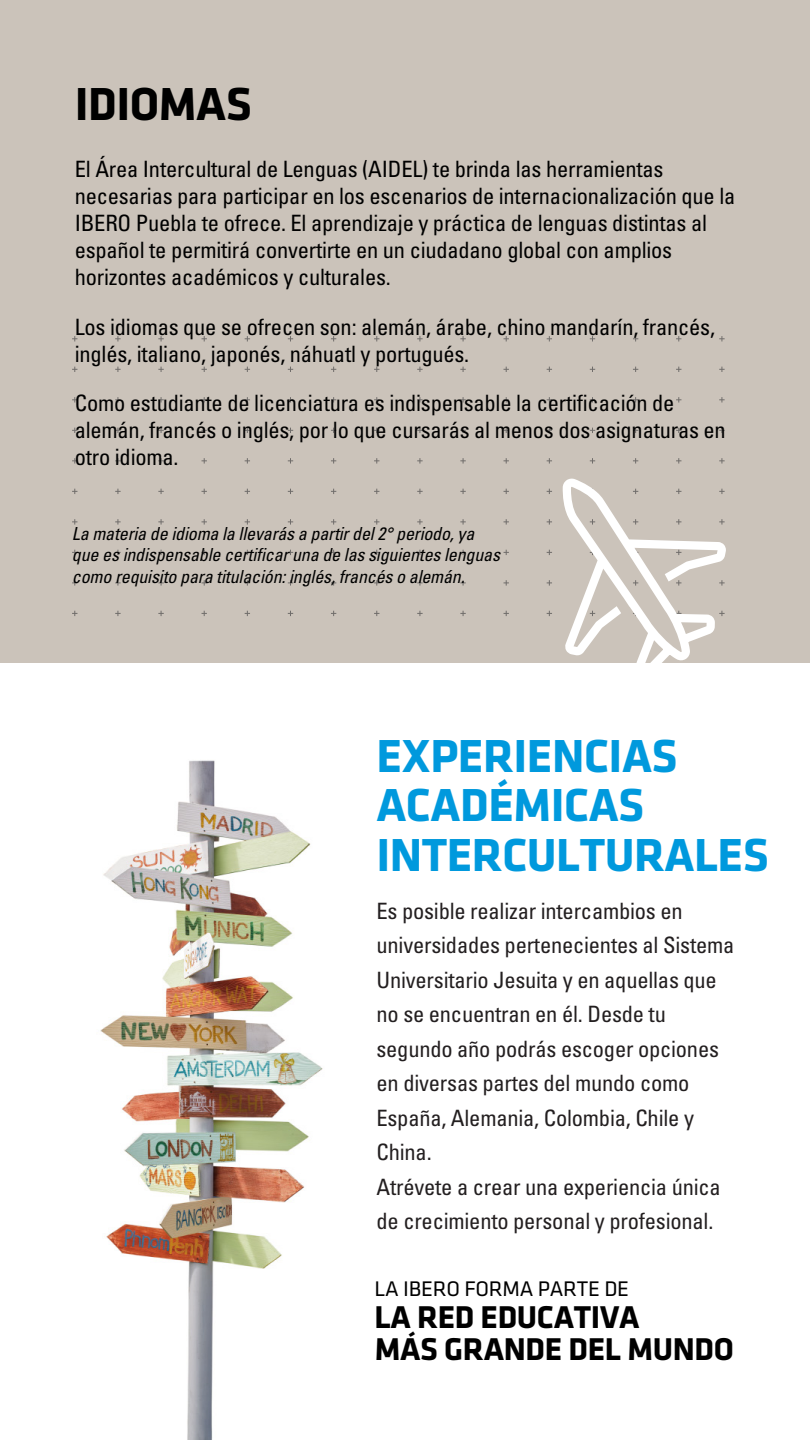
<style>
.page{position:relative;width:810px;height:1440px;background:#fff}
.page>*{position:absolute;margin:0;border:0;box-sizing:border-box;transform-origin:0 0}
.t1{font:700 48px/49.5px "Klavika";letter-spacing:-.01em;color:#09d}
.t2{font:700 48px "Klavika";letter-spacing:-.01em;color:#000}
.t3{font:700 32.7px/32.6px "Klavika";letter-spacing:-.01em;color:#000}
.t4{font:condensed 22.5px/27px "Univers LT Std";letter-spacing:-.01em;color:#000}
.t5{font:condensed 22.5px/34.5px "Univers LT Std";letter-spacing:-.01em;color:#231f20}
.t6{font:21.98px "Klavika Regular OSF";letter-spacing:-.01em;color:#000}
.t7{font:italic condensed 18px/21.6px "Univers LT Std";letter-spacing:-.01em;color:#000}
</style>
<div class="page">
<img style="left:100px;top:760px;width:223px;height:680px">
<div style="left:0;top:0;width:810px;height:663px;background:#cbc3ba"></div>
<svg style="left:72px;top:336px;width:5px;height:5px"></svg>
<svg style="left:115px;top:336px;width:6px;height:5px"></svg>
<svg style="left:158px;top:336px;width:6px;height:5px"></svg>
<svg style="left:202px;top:336px;width:5px;height:5px"></svg>
<svg style="left:245px;top:336px;width:5px;height:5px"></svg>
<svg style="left:288px;top:336px;width:5px;height:5px"></svg>
<svg style="left:331px;top:336px;width:5px;height:5px"></svg>
<svg style="left:374px;top:336px;width:5px;height:5px"></svg>
<svg style="left:417px;top:336px;width:6px;height:5px"></svg>
<svg style="left:460px;top:336px;width:6px;height:5px"></svg>
<svg style="left:504px;top:336px;width:5px;height:5px"></svg>
<svg style="left:547px;top:336px;width:5px;height:5px"></svg>
<svg style="left:590px;top:336px;width:5px;height:5px"></svg>
<svg style="left:633px;top:336px;width:5px;height:5px"></svg>
<svg style="left:676px;top:336px;width:5px;height:5px"></svg>
<svg style="left:719px;top:336px;width:6px;height:5px"></svg>
<svg style="left:72px;top:367px;width:5px;height:5px"></svg>
<svg style="left:115px;top:367px;width:6px;height:5px"></svg>
<svg style="left:158px;top:367px;width:6px;height:5px"></svg>
<svg style="left:202px;top:367px;width:5px;height:5px"></svg>
<svg style="left:245px;top:367px;width:5px;height:5px"></svg>
<svg style="left:288px;top:367px;width:5px;height:5px"></svg>
<svg style="left:331px;top:367px;width:5px;height:5px"></svg>
<svg style="left:374px;top:367px;width:5px;height:5px"></svg>
<svg style="left:417px;top:367px;width:6px;height:5px"></svg>
<svg style="left:460px;top:367px;width:6px;height:5px"></svg>
<svg style="left:504px;top:367px;width:5px;height:5px"></svg>
<svg style="left:547px;top:367px;width:5px;height:5px"></svg>
<svg style="left:590px;top:367px;width:5px;height:5px"></svg>
<svg style="left:633px;top:367px;width:5px;height:5px"></svg>
<svg style="left:676px;top:367px;width:5px;height:5px"></svg>
<svg style="left:719px;top:367px;width:6px;height:5px"></svg>
<svg style="left:72px;top:397px;width:5px;height:6px"></svg>
<svg style="left:115px;top:397px;width:6px;height:6px"></svg>
<svg style="left:158px;top:397px;width:6px;height:6px"></svg>
<svg style="left:202px;top:397px;width:5px;height:6px"></svg>
<svg style="left:245px;top:397px;width:5px;height:6px"></svg>
<svg style="left:288px;top:397px;width:5px;height:6px"></svg>
<svg style="left:331px;top:397px;width:5px;height:6px"></svg>
<svg style="left:374px;top:397px;width:5px;height:6px"></svg>
<svg style="left:417px;top:397px;width:6px;height:6px"></svg>
<svg style="left:460px;top:397px;width:6px;height:6px"></svg>
<svg style="left:504px;top:397px;width:5px;height:6px"></svg>
<svg style="left:547px;top:397px;width:5px;height:6px"></svg>
<svg style="left:590px;top:397px;width:5px;height:6px"></svg>
<svg style="left:633px;top:397px;width:5px;height:6px"></svg>
<svg style="left:676px;top:397px;width:5px;height:6px"></svg>
<svg style="left:719px;top:397px;width:6px;height:6px"></svg>
<svg style="left:72px;top:428px;width:5px;height:5px"></svg>
<svg style="left:115px;top:428px;width:6px;height:5px"></svg>
<svg style="left:158px;top:428px;width:6px;height:5px"></svg>
<svg style="left:202px;top:428px;width:5px;height:5px"></svg>
<svg style="left:245px;top:428px;width:5px;height:5px"></svg>
<svg style="left:288px;top:428px;width:5px;height:5px"></svg>
<svg style="left:331px;top:428px;width:5px;height:5px"></svg>
<svg style="left:374px;top:428px;width:5px;height:5px"></svg>
<svg style="left:417px;top:428px;width:6px;height:5px"></svg>
<svg style="left:460px;top:428px;width:6px;height:5px"></svg>
<svg style="left:504px;top:428px;width:5px;height:5px"></svg>
<svg style="left:547px;top:428px;width:5px;height:5px"></svg>
<svg style="left:590px;top:428px;width:5px;height:5px"></svg>
<svg style="left:633px;top:428px;width:5px;height:5px"></svg>
<svg style="left:676px;top:428px;width:5px;height:5px"></svg>
<svg style="left:719px;top:428px;width:6px;height:5px"></svg>
<svg style="left:72px;top:458px;width:5px;height:6px"></svg>
<svg style="left:115px;top:458px;width:6px;height:6px"></svg>
<svg style="left:158px;top:458px;width:6px;height:6px"></svg>
<svg style="left:202px;top:458px;width:5px;height:6px"></svg>
<svg style="left:245px;top:458px;width:5px;height:6px"></svg>
<svg style="left:288px;top:458px;width:5px;height:6px"></svg>
<svg style="left:331px;top:458px;width:5px;height:6px"></svg>
<svg style="left:374px;top:458px;width:5px;height:6px"></svg>
<svg style="left:417px;top:458px;width:6px;height:6px"></svg>
<svg style="left:460px;top:458px;width:6px;height:6px"></svg>
<svg style="left:504px;top:458px;width:5px;height:6px"></svg>
<svg style="left:547px;top:458px;width:5px;height:6px"></svg>
<svg style="left:590px;top:458px;width:5px;height:6px"></svg>
<svg style="left:633px;top:458px;width:5px;height:6px"></svg>
<svg style="left:676px;top:458px;width:5px;height:6px"></svg>
<svg style="left:719px;top:458px;width:6px;height:6px"></svg>
<svg style="left:72px;top:489px;width:5px;height:5px"></svg>
<svg style="left:115px;top:489px;width:6px;height:5px"></svg>
<svg style="left:158px;top:489px;width:6px;height:5px"></svg>
<svg style="left:202px;top:489px;width:5px;height:5px"></svg>
<svg style="left:245px;top:489px;width:5px;height:5px"></svg>
<svg style="left:288px;top:489px;width:5px;height:5px"></svg>
<svg style="left:331px;top:489px;width:5px;height:5px"></svg>
<svg style="left:374px;top:489px;width:5px;height:5px"></svg>
<svg style="left:417px;top:489px;width:6px;height:5px"></svg>
<svg style="left:460px;top:489px;width:6px;height:5px"></svg>
<svg style="left:504px;top:489px;width:5px;height:5px"></svg>
<svg style="left:547px;top:489px;width:5px;height:5px"></svg>
<svg style="left:72px;top:519px;width:5px;height:6px"></svg>
<svg style="left:115px;top:519px;width:6px;height:6px"></svg>
<svg style="left:158px;top:519px;width:6px;height:6px"></svg>
<svg style="left:202px;top:519px;width:5px;height:6px"></svg>
<svg style="left:245px;top:519px;width:5px;height:6px"></svg>
<svg style="left:288px;top:519px;width:5px;height:6px"></svg>
<svg style="left:331px;top:519px;width:5px;height:6px"></svg>
<svg style="left:374px;top:519px;width:5px;height:6px"></svg>
<svg style="left:417px;top:519px;width:6px;height:6px"></svg>
<svg style="left:460px;top:519px;width:6px;height:6px"></svg>
<svg style="left:504px;top:519px;width:5px;height:6px"></svg>
<svg style="left:547px;top:519px;width:5px;height:6px"></svg>
<svg style="left:72px;top:550px;width:5px;height:5px"></svg>
<svg style="left:115px;top:550px;width:6px;height:5px"></svg>
<svg style="left:158px;top:550px;width:6px;height:5px"></svg>
<svg style="left:202px;top:550px;width:5px;height:5px"></svg>
<svg style="left:245px;top:550px;width:5px;height:5px"></svg>
<svg style="left:288px;top:550px;width:5px;height:5px"></svg>
<svg style="left:331px;top:550px;width:5px;height:5px"></svg>
<svg style="left:374px;top:550px;width:5px;height:5px"></svg>
<svg style="left:417px;top:550px;width:6px;height:5px"></svg>
<svg style="left:460px;top:550px;width:6px;height:5px"></svg>
<svg style="left:504px;top:550px;width:5px;height:5px"></svg>
<svg style="left:547px;top:550px;width:5px;height:5px"></svg>
<svg style="left:72px;top:580px;width:5px;height:6px"></svg>
<svg style="left:115px;top:580px;width:6px;height:6px"></svg>
<svg style="left:158px;top:580px;width:6px;height:6px"></svg>
<svg style="left:202px;top:580px;width:5px;height:6px"></svg>
<svg style="left:245px;top:580px;width:5px;height:6px"></svg>
<svg style="left:288px;top:580px;width:5px;height:6px"></svg>
<svg style="left:331px;top:580px;width:5px;height:6px"></svg>
<svg style="left:374px;top:580px;width:5px;height:6px"></svg>
<svg style="left:417px;top:580px;width:6px;height:6px"></svg>
<svg style="left:460px;top:580px;width:6px;height:6px"></svg>
<svg style="left:504px;top:580px;width:5px;height:6px"></svg>
<svg style="left:547px;top:580px;width:5px;height:6px"></svg>
<svg style="left:72px;top:611px;width:5px;height:5px"></svg>
<svg style="left:115px;top:611px;width:6px;height:5px"></svg>
<svg style="left:158px;top:611px;width:6px;height:5px"></svg>
<svg style="left:202px;top:611px;width:5px;height:5px"></svg>
<svg style="left:245px;top:611px;width:5px;height:5px"></svg>
<svg style="left:331px;top:611px;width:5px;height:5px"></svg>
<svg style="left:374px;top:611px;width:5px;height:5px"></svg>
<svg style="left:417px;top:611px;width:6px;height:5px"></svg>
<svg style="left:460px;top:611px;width:6px;height:5px"></svg>
<svg style="left:504px;top:611px;width:5px;height:5px"></svg>
<svg style="left:547px;top:611px;width:5px;height:5px"></svg>
<svg style="left:563px;top:478px;width:163px;height:185px"></svg>
<h1 class="t2" style="left:75px;top:78px;width:179px">IDIOMAS</h1>
<p class="t4" style="left:75px;top:156px;width:662px">El Área Intercultural de Lenguas (AIDEL) te brinda las herramientas necesarias para participar en los escenarios de internacionalización que la IBERO Puebla te ofrece. El aprendizaje y práctica de lenguas distintas al español te permitirá convertirte en un ciudadano global con amplios horizontes académicos y culturales.</p>
<p class="t4" style="left:75px;top:313px;width:642px">Los idiomas que se ofrecen son: alemán, árabe, chino mandarín, francés, inglés, italiano, japonés, náhuatl y portugués.</p>
<p class="t4" style="left:75px;top:390px;width:653px">Como estudiante de licenciatura es indispensable la certificación de alemán, francés o inglés, por lo que cursarás al menos dos asignaturas en otro idioma.</p>
<p class="t7" style="left:72px;top:522px;width:430px">La materia de idioma la llevarás a partir del 2° periodo, ya que es indispensable certificar una de las siguientes lenguas como requisito para titulación: inglés, francés o alemán.</p>
<h1 class="t1" style="left:376px;top:731px;width:394px">EXPERIENCIAS<br>ACADÉMICAS<br>INTERCULTURALES</h1>
<p class="t5" style="left:376px;top:893px;width:359px">Es posible realizar intercambios en universidades pertenecientes al Sistema Universitario Jesuita y en aquellas que no se encuentran en él. Desde tu segundo año podrás escoger opciones en diversas partes del mundo como España, Alemania, Colombia, Chile y China.<br>Atrévete a crear una experiencia única de crecimiento personal y profesional.</p>
<p class="t6" style="left:375px;top:1277px;width:256px">LA IBERO FORMA PARTE DE</p>
<h2 class="t3" style="left:374px;top:1300px;width:361px">LA RED EDUCATIVA<br>MÁS GRANDE DEL MUNDO</h2>
</div>
